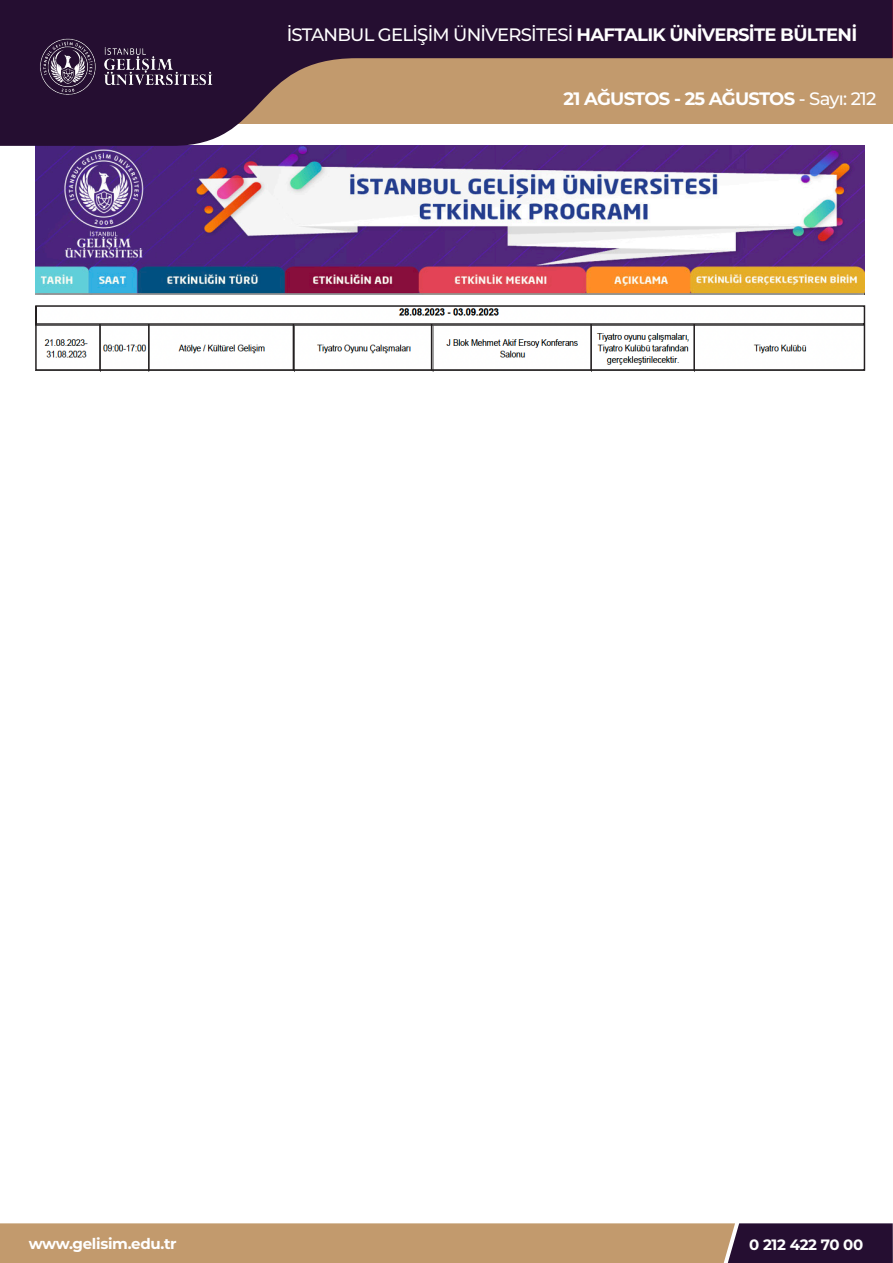
<style>
.page{position:relative;width:893px;height:1263px;background:#fff}
.page>*{position:absolute;margin:0;border:0;box-sizing:border-box;transform-origin:0 0}
.t1{font:500 18px "Montserrat";letter-spacing:-.04em;color:#fff}
.t2{font:700 18px "Montserrat";letter-spacing:-.04em;color:#fff}
.t3{font:700 15px "Montserrat";letter-spacing:-.02em;color:#fff}
.s1{font-weight:700}
.s2{font-weight:500}
</style>
<div class="page">
<img style="left:36px;top:146px;width:828px;height:148px">
<svg style="left:0;top:0;width:893px;height:146px;background:#795f61"></svg>
<svg style="left:0;top:1223px;width:893px;height:40px;background:#a78264"></svg>
<img style="left:12px;top:27px;width:228px;height:80px">
<svg style="left:35px;top:305px;width:831px;height:66px"></svg>
<hr style="left:99px;top:324px;width:2px;height:47px;background:#231f20">
<hr style="left:148px;top:324px;width:2px;height:47px;background:#231f20">
<hr style="left:293px;top:324px;width:1px;height:47px;background:#231f20">
<hr style="left:431px;top:324px;width:1px;height:47px;background:#231f20">
<hr style="left:590px;top:324px;width:2px;height:47px;background:#231f20">
<hr style="left:693px;top:324px;width:2px;height:47px;background:#231f20">
<p class="t1" style="left:287px;top:22px;width:572px">İSTANBUL GELİŞİM ÜNİVERSİTESİ <span class="s1">HAFTALIK ÜNİVERSİTE BÜLTENİ</span></p>
<p class="t2" style="left:564px;top:86px;width:314px">21 AĞUSTOS - 25 AĞUSTOS <span class="s2">- Sayı: 212</span></p>
<p class="t3" style="left:29px;top:1233px;width:150px">www.gelisim.edu.tr</p>
<p class="t3" style="left:749px;top:1234px;width:116px">0 212 422 70 00</p>
</div>
